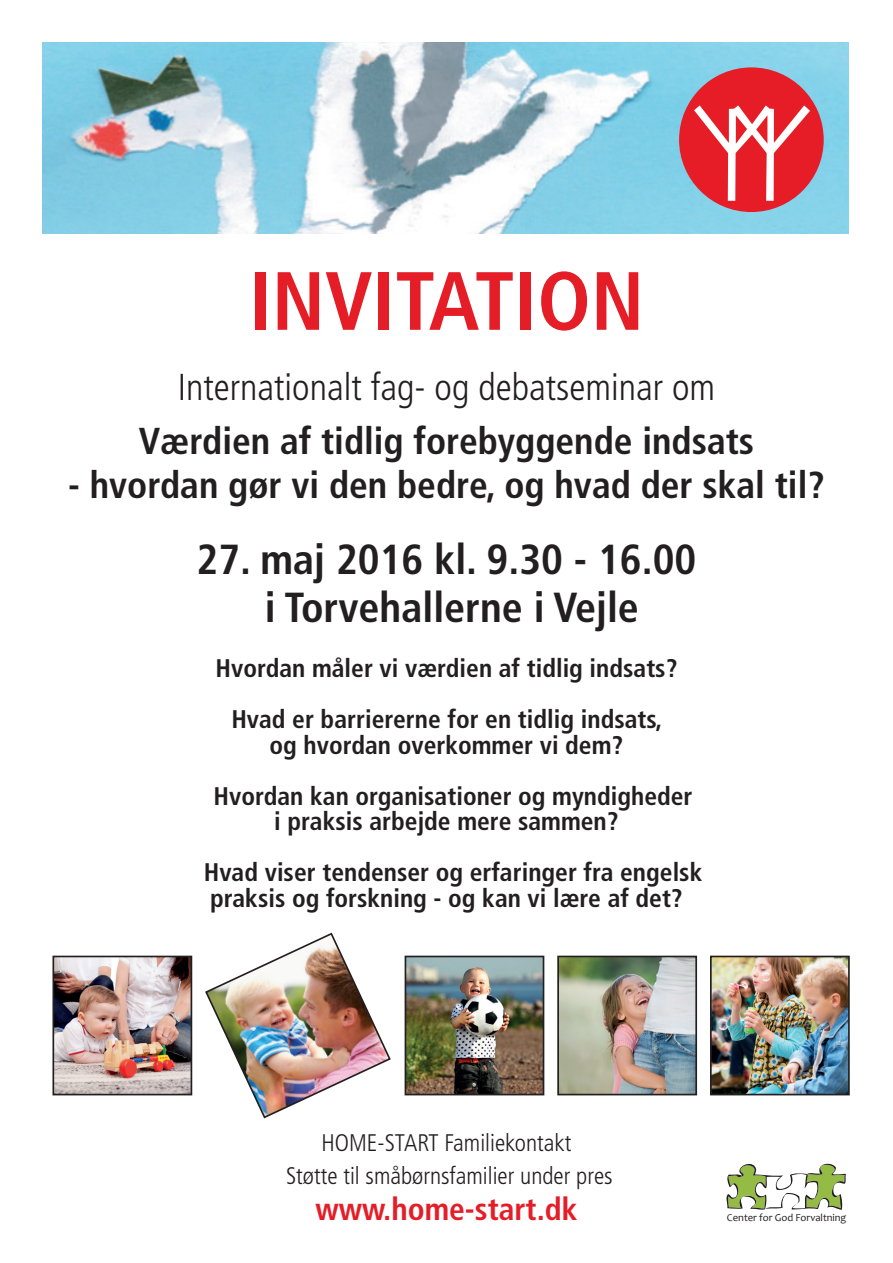
<style>
.page{position:relative;width:893px;height:1263px;background:#fff}
.page>*{position:absolute;margin:0;border:0;box-sizing:border-box;transform-origin:0 0}
.t1{font:700 condensed 82.5px "Frutiger";color:#e51d27}
.t2{font:700 condensed 42px/48px "Frutiger";color:#231f20;text-align:center}
.t3{font:700 condensed 37.5px "Frutiger";color:#231f20}
.t4{font:300 condensed 37.5px "Frutiger";color:#231f20}
.t5{font:700 condensed 31.5px "Frutiger";color:#e51d27}
.t6{font:700 condensed 25.5px/51px "Frutiger";color:#231f20;text-align:center}
.t7{font:300 condensed 24px/33px "Frutiger";color:#231f20;text-align:center}
.t8{font:10.65px "Candara";letter-spacing:-.005em;color:#231f20}
</style>
<div class="page">
<img style="left:43px;top:43px;width:805px;height:191px">
<img style="left:55px;top:959px;width:134px;height:133px">
<div style="left:52px;top:956px;width:140px;height:139px;border:2px solid #231f20"></div>
<img style="left:205px;top:932px;width:186px;height:187px">
<img style="left:713px;top:959px;width:134px;height:133px">
<div style="left:710px;top:956px;width:140px;height:139px;border:2px solid #231f20"></div>
<img style="left:560px;top:959px;width:134px;height:133px">
<div style="left:557px;top:956px;width:140px;height:139px;border:2px solid #231f20"></div>
<img style="left:408px;top:959px;width:133px;height:133px">
<div style="left:405px;top:956px;width:139px;height:139px;border:2px solid #231f20"></div>
<div style="left:679px;top:67px;width:145px;height:145px;background:#e61d26;border-radius:50%"></div>
<svg style="left:694px;top:105px;width:116px;height:96px"></svg>
<svg style="left:726px;top:1164px;width:120px;height:46px"></svg>
<h1 class="t1" style="left:249px;top:266px;width:397px">INVITATION</h1>
<h3 class="t4" style="left:178px;top:372px;width:539px">Internationalt fag- og debatseminar om</h3>
<h3 class="t3" style="left:139px;top:425px;width:617px">Værdien af tidlig forebyggende indsats</h3>
<h3 class="t3" style="left:68px;top:469px;width:758px">- hvordan gør vi den bedre, og hvad der skal til?</h3>
<h2 class="t2" style="left:197px;top:538px;width:501px">27. maj 2016 kl. 9.30 - 16.00 i Torvehallerne i Vejle</h2>
<p class="t6" style="left:215px;top:645px;width:463px">Hvordan måler vi værdien af tidlig indsats?<br>Hvad er barriererne for en tidlig indsats,</p>
<p class="t6" style="left:214px;top:721px;width:480px">og hvordan overkommer vi dem?<br>Hvordan kan organisationer og myndigheder</p>
<p class="t6" style="left:204px;top:798px;width:500px">i praksis arbejde mere sammen?<br>Hvad viser tendenser og erfaringer fra engelsk</p>
<p class="t6" style="left:210px;top:874px;width:474px">praksis og forskning - og kan vi lære af det?</p>
<p class="t7" style="left:286px;top:1128px;width:328px">HOME-START Familiekontakt<br>Støtte til småbørnsfamilier under pres</p>
<p class="t5" style="left:315px;top:1196px;width:264px">www.home-start.dk</p>
<p class="t8" style="left:727px;top:1213px;width:121px">Center for God Forvaltning</p>
</div>
